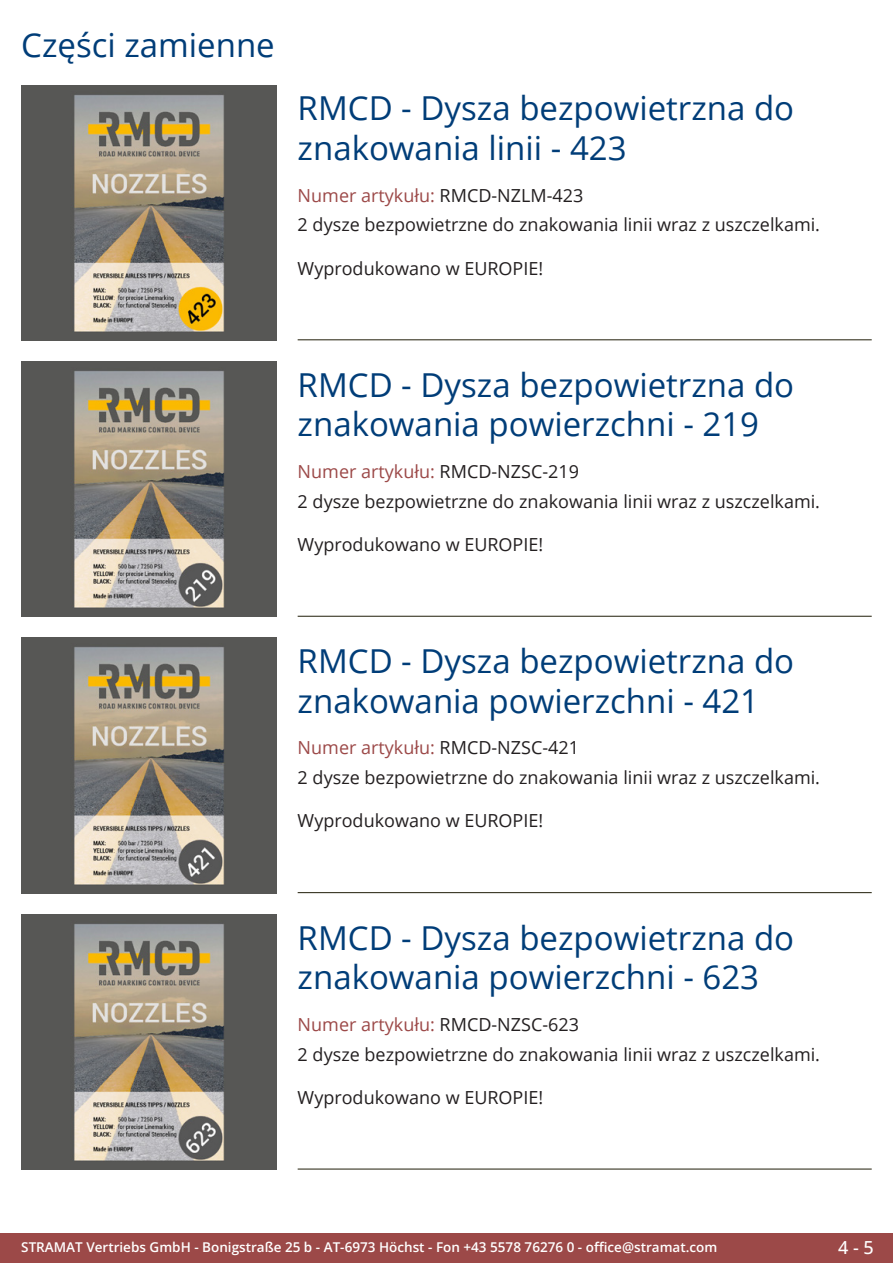
<style>
.page{position:relative;width:893px;height:1263px;background:#fff}
.page>*{position:absolute;margin:0;border:0;box-sizing:border-box;transform-origin:0 0}
.Produkttitel{font:33px/39.6px "Open Sans";color:#003d78}
.RastTitel{font:33px "Open Sans";color:#003d78}
.Beschreibung_Text{font:18px "Open Sans";color:#231f20}
.TechDaten_Überschrif{font:18px "Open Sans";color:#9c4948}
.t1{font:500 18px "Open Sans";color:#fff}
.t2{font:600 13.5px "Open Sans";color:#fff}
.s1{color:#231f20}
</style>
<div class="page">
<div style="left:0;top:1233px;width:893px;height:30px;background:#9c4948"></div>
<hr style="left:298px;top:340px;width:574px;height:1px;background:#201d08">
<hr style="left:298px;top:616px;width:574px;height:1px;background:#201d08">
<hr style="left:298px;top:892px;width:574px;height:1px;background:#201d08">
<hr style="left:298px;top:1169px;width:574px;height:1px;background:#201d08">
<img style="left:21px;top:85px;width:255px;height:255px">
<img style="left:21px;top:361px;width:255px;height:256px">
<img style="left:21px;top:638px;width:255px;height:255px">
<img style="left:21px;top:914px;width:255px;height:255px">
<p class="RastTitel" style="left:21px;top:22px;width:255px">Części zamienne</p>
<p class="Produkttitel" style="left:298px;top:88px;width:498px">RMCD - Dysza bezpowietrzna do znakowania linii - 423</p>
<p class="TechDaten_Überschrif" style="left:298px;top:183px;width:287px">Numer artykułu: <span class="s1">RMCD-NZLM-423</span></p>
<p class="Beschreibung_Text" style="left:298px;top:212px;width:524px">2 dysze bezpowietrzne do znakowania linii wraz z uszczelkami.</p>
<p class="Beschreibung_Text" style="left:298px;top:256px;width:247px">Wyprodukowano w EUROPIE!</p>
<p class="Produkttitel" style="left:298px;top:364px;width:498px">RMCD - Dysza bezpowietrzna do znakowania powierzchni - 219</p>
<p class="TechDaten_Überschrif" style="left:298px;top:459px;width:283px">Numer artykułu: <span class="s1">RMCD-NZSC-219</span></p>
<p class="Beschreibung_Text" style="left:298px;top:489px;width:524px">2 dysze bezpowietrzne do znakowania linii wraz z uszczelkami.</p>
<p class="Beschreibung_Text" style="left:298px;top:532px;width:247px">Wyprodukowano w EUROPIE!</p>
<p class="Produkttitel" style="left:298px;top:640px;width:498px">RMCD - Dysza bezpowietrzna do znakowania powierzchni - 421</p>
<p class="TechDaten_Überschrif" style="left:298px;top:735px;width:283px">Numer artykułu: <span class="s1">RMCD-NZSC-421</span></p>
<p class="Beschreibung_Text" style="left:298px;top:765px;width:524px">2 dysze bezpowietrzne do znakowania linii wraz z uszczelkami.</p>
<p class="Beschreibung_Text" style="left:298px;top:808px;width:247px">Wyprodukowano w EUROPIE!</p>
<p class="Produkttitel" style="left:298px;top:917px;width:498px">RMCD - Dysza bezpowietrzna do znakowania powierzchni - 623</p>
<p class="TechDaten_Überschrif" style="left:298px;top:1012px;width:283px">Numer artykułu: <span class="s1">RMCD-NZSC-623</span></p>
<p class="Beschreibung_Text" style="left:298px;top:1042px;width:524px">2 dysze bezpowietrzne do znakowania linii wraz z uszczelkami.</p>
<p class="Beschreibung_Text" style="left:298px;top:1085px;width:247px">Wyprodukowano w EUROPIE!</p>
<p class="t2" style="left:21px;top:1238px;width:698px">STRAMAT Vertriebs GmbH - Bonigstraße 25 b - AT-6973 Höchst - Fon +43 5578 76276 0 - office@stramat.com</p>
<p class="t1" style="left:838px;top:1234px;width:37px">4 - 5</p>
</div>
